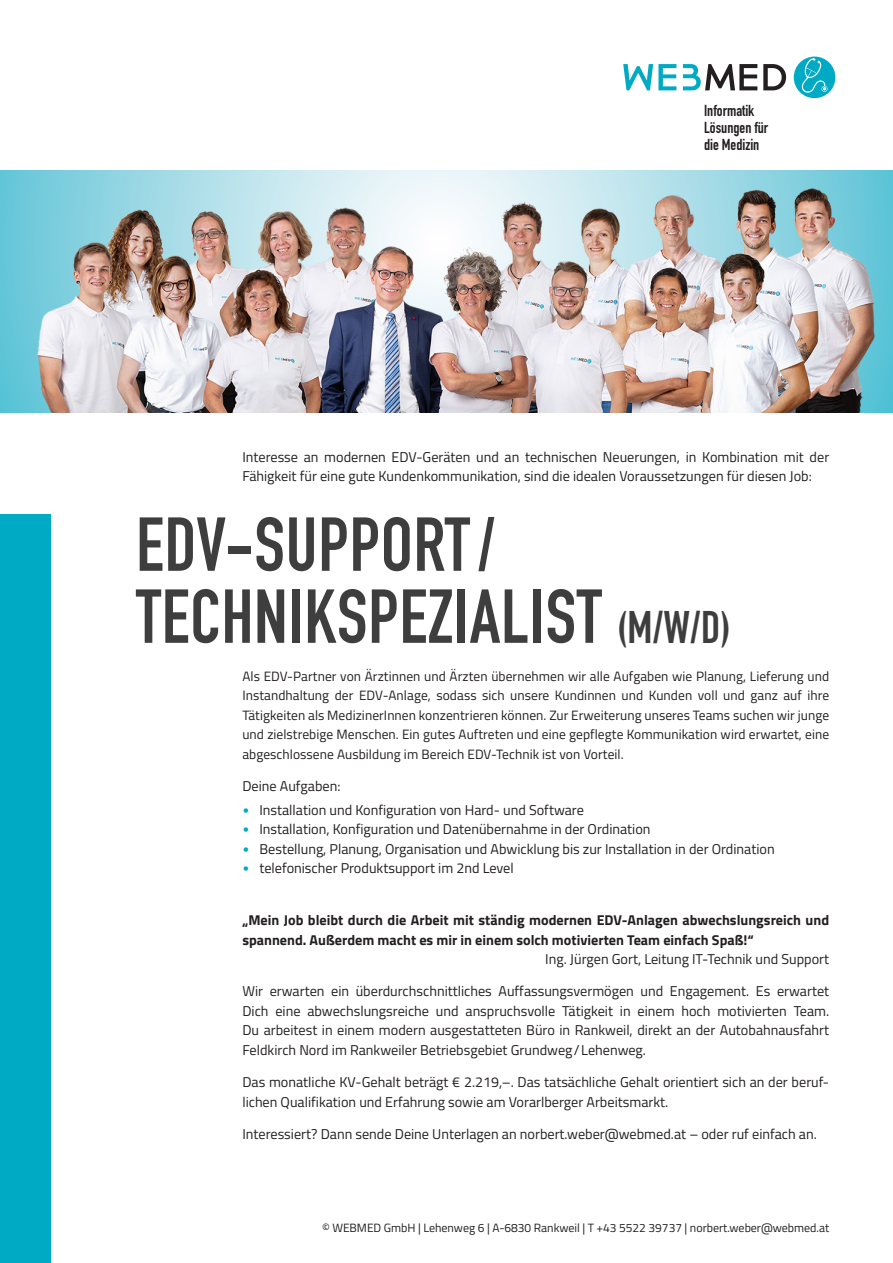
<style>
.page{position:relative;width:893px;height:1263px;background:#fff}
.page>*{position:absolute;margin:0;border:0;box-sizing:border-box;transform-origin:0 0}
.t1{font:75px/72px "DIN Engschrift";letter-spacing:.01em;color:#3e3e3f}
.t2{font:15.75px/17.1px "DIN Engschrift";color:#231f20}
.t3{font:14.25px/19.5px "Titillium Web";color:#231f20}
.t4{font:700 14.25px/19.5px "Titillium Web";color:#231f20}
.t5{font:13.5px/19.5px "Titillium Web";letter-spacing:.005em;color:#231f20;text-align:justify}
.t6{font:12px "Titillium Web";letter-spacing:-.005em;color:#231f20}
.s1{font-size:45px}
.s2{font-family:"Calibri";color:#00aac5}
</style>
<div class="page">
<div style="left:0;top:514px;width:51px;height:749px;background:#00aac5"></div>
<img style="left:13px;top:170px;width:880px;height:242px">
<svg style="left:623px;top:64px;width:53px;height:26px"></svg>
<svg style="left:763px;top:64px;width:23px;height:26px"></svg>
<svg style="left:683px;top:64px;width:74px;height:26px"></svg>
<div style="left:794px;top:57px;width:41px;height:41px;background:#00aac5;border-radius:50%"></div>
<svg style="left:801px;top:58px;width:27px;height:35px"></svg>
<p class="t2" style="left:704px;top:102px;width:66px">Informatik<br>Lösungen für die Medizin</p>
<p class="t3" style="left:242px;top:446px;width:588px">Interesse an modernen EDV-Geräten und an technischen Neuerungen, in Kombination mit der<br>Fähigkeit für eine gute Kundenkommunikation, sind die idealen Voraussetzungen für diesen Job:</p>
<h1 class="t1" style="left:136px;top:509px;width:596px">EDV-SUPPORT/<br>TECHNIKSPEZIALIST <span class="s1">(M/W/D)</span></h1>
<p class="t5" style="left:242px;top:666px;width:588px">Als EDV-Partner von Ärztinnen und Ärzten übernehmen wir alle Aufgaben wie Planung, Lieferung und Instandhaltung der EDV-Anlage, sodass sich unsere Kundinnen und Kunden voll und ganz auf ihre Tätigkeiten als MedizinerInnen konzentrieren können. Zur Erweiterung unseres Teams suchen wir junge und zielstrebige Menschen. Ein gutes Auftreten und eine gepflegte Kommunikation wird erwartet, eine abgeschlossene Ausbildung im Bereich EDV-Technik ist von Vorteil.</p>
<p class="t3" style="left:242px;top:776px;width:100px">Deine Aufgaben:</p>
<p class="t3" style="left:242px;top:799px;width:343px"><span class="s2">•</span> Installation und Konfiguration von Hard- und Software</p>
<p class="t3" style="left:242px;top:819px;width:410px"><span class="s2">•</span> Installation, Konfiguration und Datenübernahme in der Ordination</p>
<p class="t3" style="left:242px;top:838px;width:534px"><span class="s2">•</span> Bestellung, Planung, Organisation und Abwicklung bis zur Installation in der Ordination</p>
<p class="t3" style="left:242px;top:858px;width:273px"><span class="s2">•</span> telefonischer Produktsupport im 2nd Level</p>
<p class="t4" style="left:242px;top:910px;width:588px">„Mein Job bleibt durch die Arbeit mit ständig modernen EDV-Anlagen abwechslungsreich und spannend. Außerdem macht es mir in einem solch motivierten Team einfach Spaß!“</p>
<p class="t3" style="left:545px;top:949px;width:285px">Ing. Jürgen Gort, Leitung IT-Technik und Support</p>
<p class="t3" style="left:242px;top:981px;width:588px;text-align:justify">Wir erwarten ein überdurchschnittliches Auffassungsvermögen und Engagement. Es erwartet Dich eine abwechslungsreiche und anspruchsvolle Tätigkeit in einem hoch motivierten Team.<br>Du arbeitest in einem modern ausgestatteten Büro in Rankweil, direkt an der Autobahnausfahrt Feldkirch Nord im Rankweiler Betriebsgebiet Grundweg/Lehenweg.</p>
<p class="t3" style="left:242px;top:1072px;width:585px">Das monatliche KV-Gehalt beträgt € 2.219,–. Das tatsächliche Gehalt orientiert sich an der beruf&shy;lichen Qualifikation und Erfahrung sowie am Vorarlberger Arbeitsmarkt.</p>
<p class="t3" style="left:242px;top:1123px;width:576px">Interessiert? Dann sende Deine Unterlagen an norbert.weber@webmed.at – oder ruf einfach an.</p>
<p class="t6" style="left:322px;top:1219px;width:509px">© WEBMED GmbH | Lehenweg 6 | A-6830 Rankweil | T +43 5522 39737 | norbert.weber@webmed.at</p>
</div>
